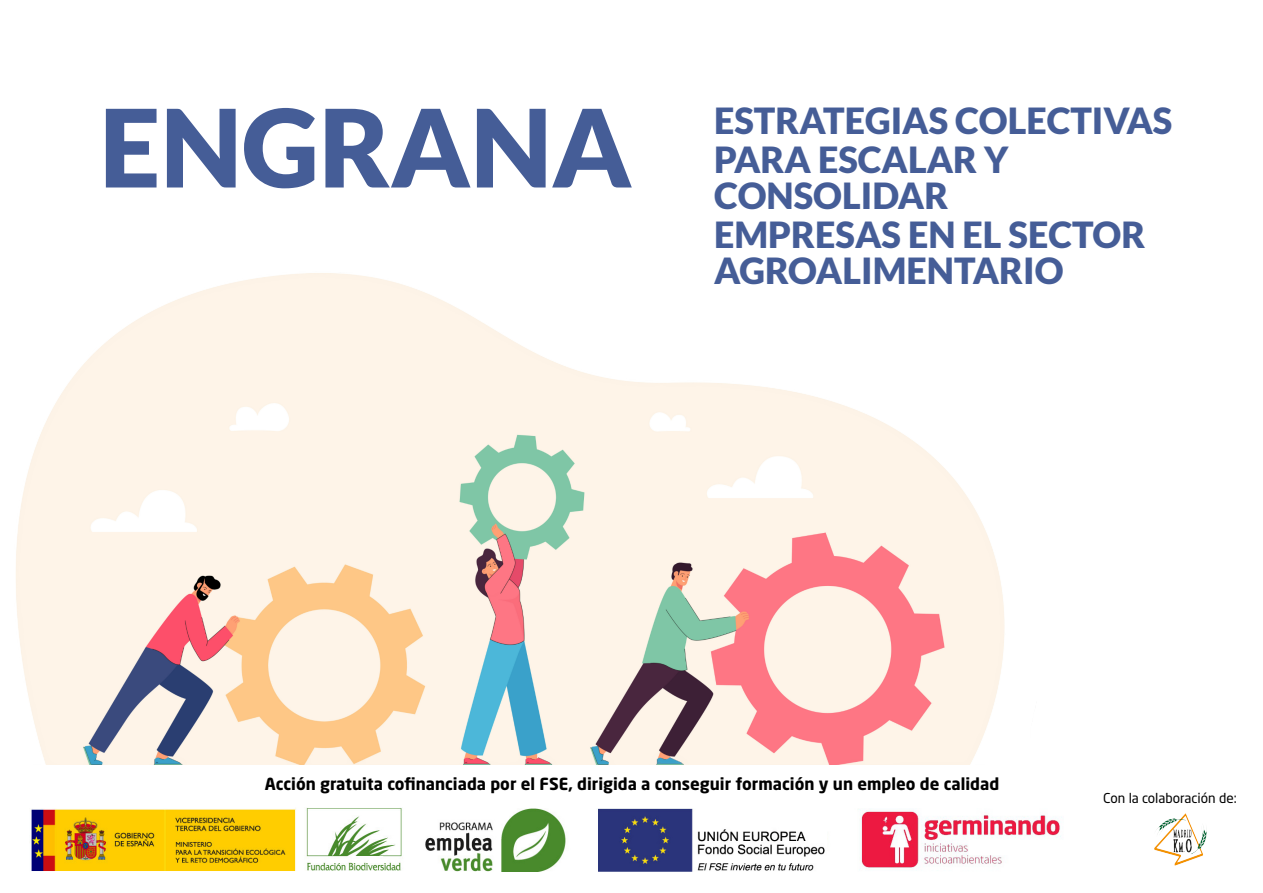
<style>
.page{position:relative;width:1263px;height:893px;background:#fff}
.page>*{position:absolute;margin:0;border:0;box-sizing:border-box;transform-origin:0 0}
.t1{font:900 108px "Lato";color:#455d97}
.t2{font:900 36px/37.5px "Lato";color:#455d97}
.t3{font:700 16.5px "Neo Sans Std";color:#000}
.t4{font:13.5px "Neo Sans Std";color:#000}
</style>
<div class="page">
<img style="left:16px;top:273px;width:989px;height:492px">
<img style="left:31px;top:808px;width:1031px;height:64px">
<img style="left:1154px;top:813px;width:53px;height:53px">
<h1 class="t1" style="left:99px;top:101px;width:534px">ENGRANA</h1>
<h2 class="t2" style="left:714px;top:104px;width:460px">ESTRATEGIAS COLECTIVAS<br>PARA ESCALAR Y<br>CONSOLIDAR<br>EMPRESAS EN EL SECTOR<br>AGROALIMENTARIO</h2>
<p class="t3" style="left:265px;top:777px;width:736px">Acción gratuita cofinanciada por el FSE, dirigida a conseguir formación y un empleo de calidad</p>
<p class="t4" style="left:1103px;top:793px;width:135px">Con la colaboración de:</p>
</div>
